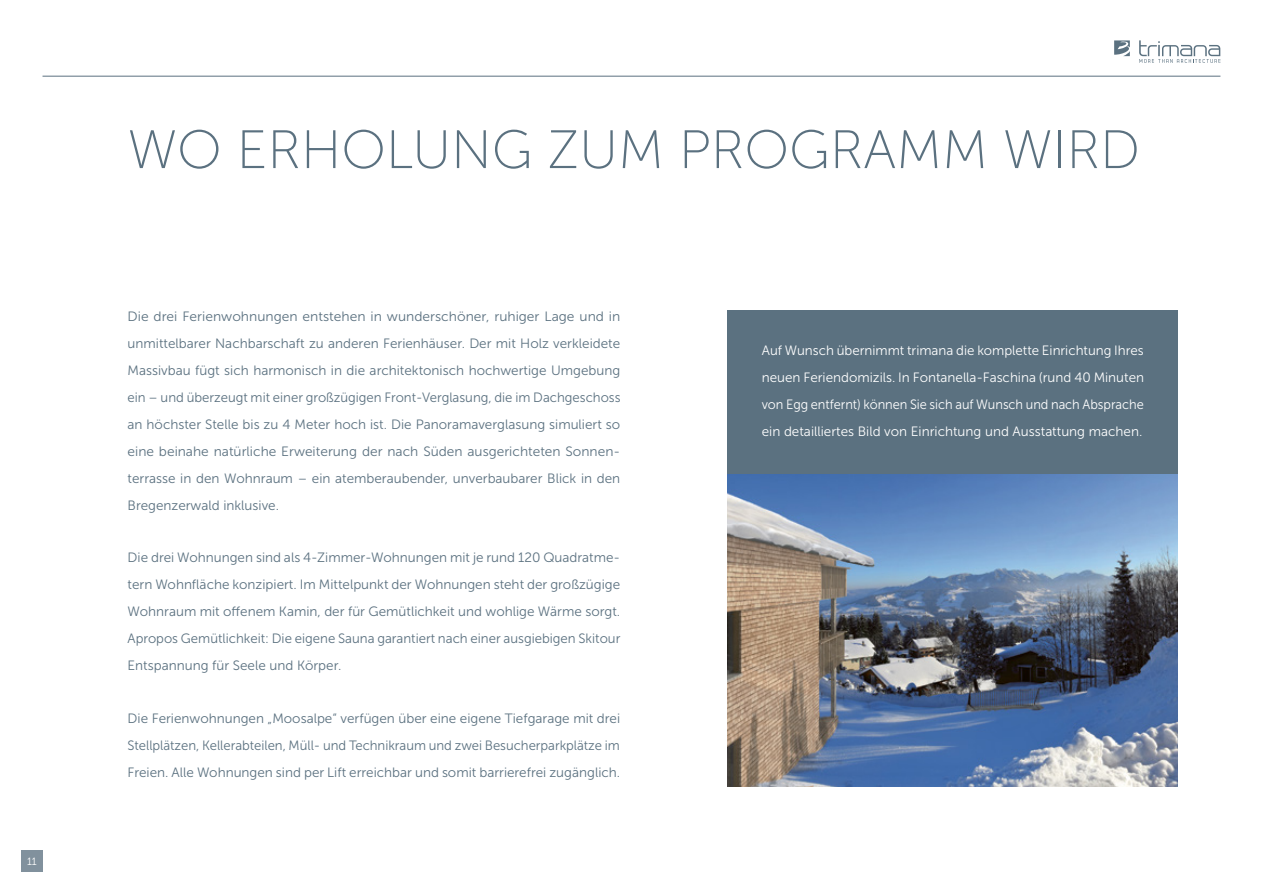
<style>
.page{position:relative;width:1263px;height:893px;background:#fff}
.page>*{position:absolute;margin:0;border:0;box-sizing:border-box;transform-origin:0 0}
.t1{font:54px "Museo Sans 100";color:#5b7180}
.t2{font:13.5px/27px "Museo Sans 300";color:#5b7180;text-align:justify}
.t3{font:13.5px/27px "Museo Sans 300";color:#fff;text-align:justify}
.t4{font:10.5px "Museo Sans 300";color:#fff}
</style>
<div class="page">
<svg style="left:1114px;top:40px;width:16px;height:16px"></svg>
<svg style="left:1139px;top:40px;width:81px;height:23px"></svg>
<hr style="left:43px;top:76px;width:1177px;height:1px;background:#5b7180">
<div style="left:728px;top:310px;width:450px;height:164px;background:#5b7180"></div>
<img style="left:728px;top:474px;width:450px;height:313px">
<div style="left:21px;top:850px;width:22px;height:22px;background:#81919d"></div>
<p class="t4" style="left:27px;top:856px;width:11px">11</p>
<h1 class="t1" style="left:128px;top:121px;width:1014px">WO ERHOLUNG ZUM PROGRAMM WI RD</h1>
<p class="t2" style="left:128px;top:302px;width:494px">Die drei Ferienwohnungen entstehen in wunderschöner, ruhiger Lage und in unmittelbarer Nachbarschaft zu anderen Ferienhäuser. Der mit Holz verkleidete Massivbau fügt sich harmonisch in die architektonisch hochwertige Umgebung ein – und überzeugt mit einer großzügigen Front-Verglasung, die im Dachgeschoss an höchster Stelle bis zu 4 Meter hoch ist. Die Panoramaverglasung simuliert so eine beinahe natürliche Erweiterung der nach Süden ausgerichteten Sonnen&shy;terrasse in den Wohnraum – ein atemberaubender, unverbaubarer Blick in den Bregenzerwald inklusive.</p>
<p class="t2" style="left:128px;top:544px;width:494px">Die drei Wohnungen sind als 4-Zimmer-Wohnungen mit je rund 120 Quadratme&shy;tern Wohnfläche konzipiert. Im Mittelpunkt der Wohnungen steht der großzügige Wohnraum mit offenem Kamin, der für Gemütlichkeit und wohlige Wärme sorgt.<br>Apropos Gemütlichkeit: Die eigene Sauna garantiert nach einer ausgiebigen Skitour Entspannung für Seele und Körper.</p>
<p class="t2" style="left:128px;top:705px;width:494px">Die Ferienwohnungen „Moosalpe“ verfügen über eine eigene Tiefgarage mit drei Stellplätzen, Kellerabteilen, Müll- und Technikraum und zwei Besucherparkplätze im Freien. Alle Wohnungen sind per Lift erreichbar und somit barrierefrei zugänglich.</p>
<p class="t3" style="left:762px;top:336px;width:384px">Auf Wunsch übernimmt trimana die komplette Einrichtung Ihres neuen Feriendomizils. In Fontanella-Faschina (rund 40 Minuten von Egg entfernt) können Sie sich auf Wunsch und nach Absprache ein detailliertes Bild von Einrichtung und Ausstattung machen.</p>
</div>
